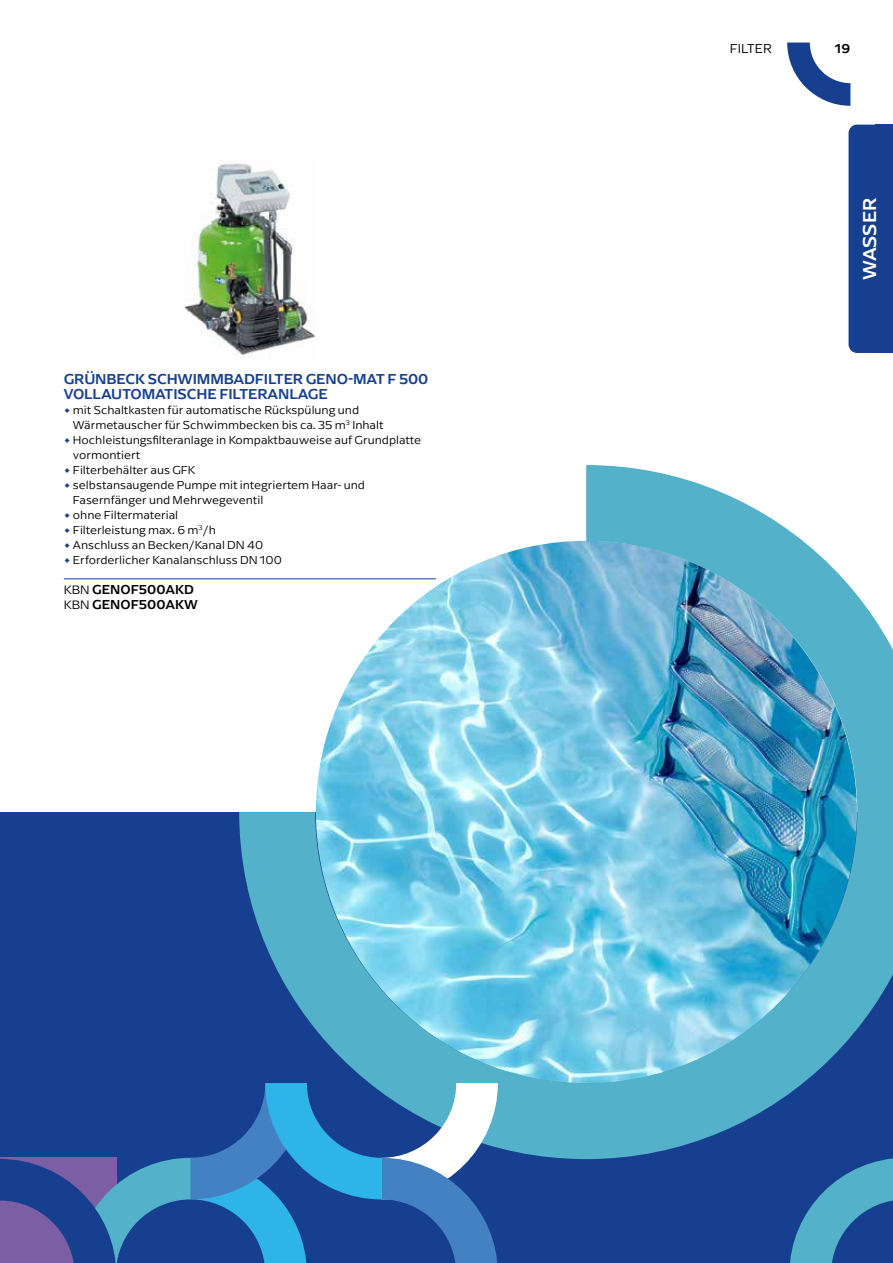
<style>
.page{position:relative;width:893px;height:1263px;background:#fff}
.page>*{position:absolute;margin:0;border:0;box-sizing:border-box;transform-origin:0 0}
.t1{font:500 19.5px "Arpona Sans";color:#fff}
.t2{font:500 15px/15px "Arpona Sans";letter-spacing:-.01em;color:#163f8f}
.t3{font:500 13.5px/15px "Arpona Sans";color:#000}
.t4{font:300 13.5px "Arpona Sans";color:#000}
.t5{font:300 12px/15px "Arpona Sans";color:#000}
.s1{font-weight:500;color:#163f8f}
.s2{font-weight:300;font-size:12.75px}
</style>
<div class="page">
<div style="left:0;top:812px;width:893px;height:451px;background:#163f8f"></div>
<img style="left:239px;top:465px;width:654px;height:694px">
<svg style="left:787px;top:43px;width:63px;height:63px"></svg>
<div style="left:875px;top:125px;width:18px;height:228px;background:#163f8f"></div>
<div style="left:848px;top:125px;width:41px;height:228px;background:#163f8f;border-radius:9px"></div>
<hr style="left:64px;top:579px;width:372px;height:1px;background:#163f8f">
<img style="left:184px;top:163px;width:132px;height:195px">
<svg style="left:789px;top:1158px;width:104px;height:105px"></svg>
<svg style="left:0;top:1083px;width:498px;height:180px"></svg>
<p class="t2" style="left:64px;top:371px;width:366px">GRÜNBECK SCHWIMMBADFILTER GENO-MAT F 500<br>VOLLAUTOMATISCHE FILTERANLAGE</p>
<p class="t5" style="left:73px;top:402px;width:312px;text-indent:-9px"><span class="s1">•</span> mit Schaltkasten für automatische Rückspülung und<br>Wärmetauscher für Schwimmbecken bis ca. 35 m<sup>3</sup> Inhalt</p>
<p class="t5" style="left:73px;top:432px;width:350px;text-indent:-9px"><span class="s1">•</span> Hochleistungsfilteranlage in Kompaktbauweise auf Grundplatte vormontiert</p>
<p class="t5" style="left:64px;top:462px;width:133px"><span class="s1">•</span> Filterbehälter aus GFK</p>
<p class="t5" style="left:73px;top:477px;width:294px;text-indent:-9px"><span class="s1">•</span> selbstansaugende Pumpe mit integriertem Haar- und<br>Fasernfänger und Mehrwegeventil</p>
<p class="t5" style="left:64px;top:507px;width:116px"><span class="s1">•</span> ohne Filtermaterial</p>
<p class="t5" style="left:64px;top:522px;width:154px"><span class="s1">•</span> Filterleistung max. 6 m<sup>3</sup>/h</p>
<p class="t5" style="left:64px;top:537px;width:201px"><span class="s1">•</span> Anschluss an Becken/Kanal DN 40</p>
<p class="t5" style="left:64px;top:552px;width:220px"><span class="s1">•</span> Erforderlicher Kanalanschluss DN 100</p>
<p class="t3" style="left:64px;top:581px;width:136px"><span class="s2">KBN</span> GENOF500AKD<br><span class="s2">KBN</span> GENOF500AKW</p>
<p class="t4" style="left:730px;top:40px;width:44px">FILTER</p>
<p class="t3" style="left:835px;top:40px;width:17px">19</p>
<h1 class="t1" style="left:856px;top:280px;width:84px;rotate:-90deg">WASSER</h1>
</div>
